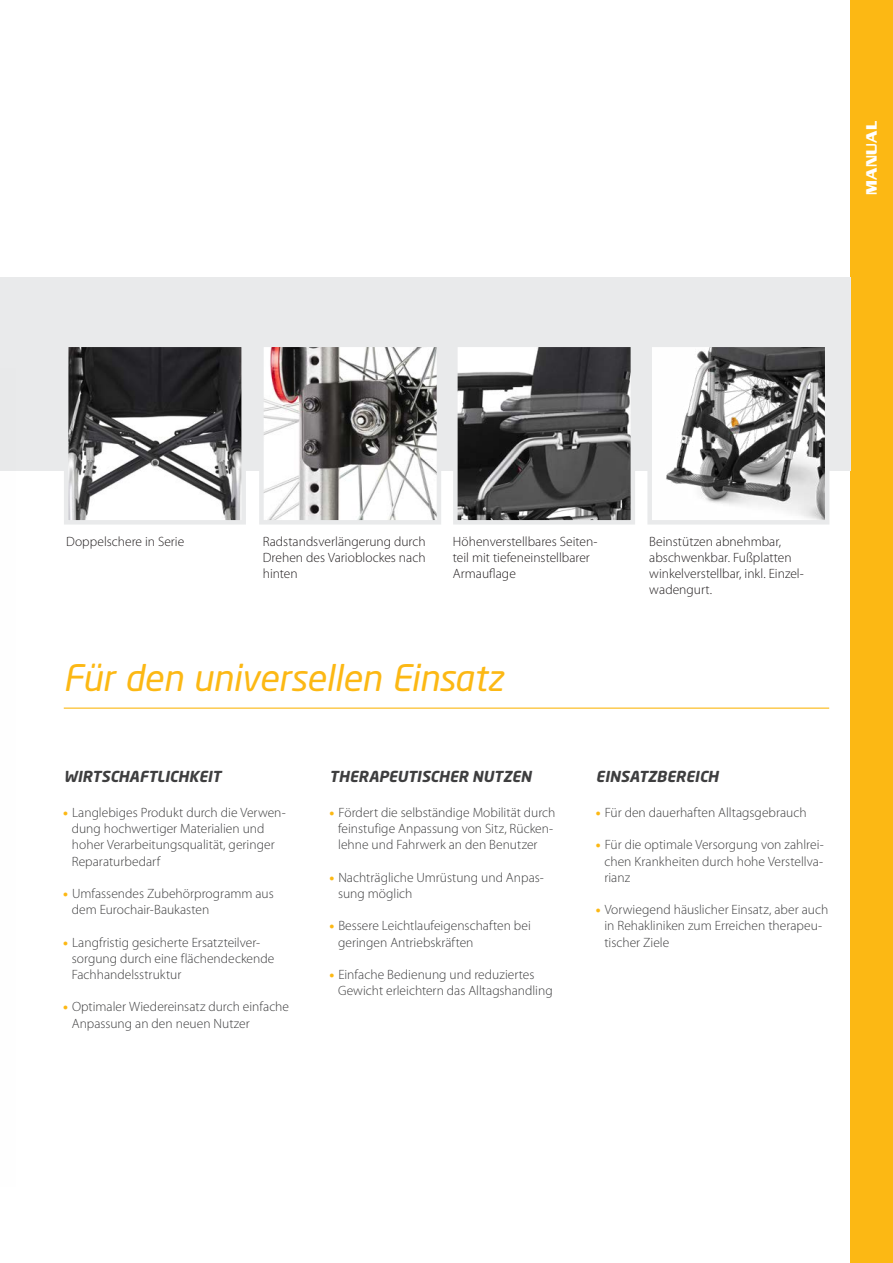
<style>
.page{position:relative;width:893px;height:1263px;background:#fff}
.page>*{position:absolute;margin:0;border:0;box-sizing:border-box;transform-origin:0 0}
.t1{font:italic 36px "Neo Sans Std";letter-spacing:-.01em;color:#fcb814}
.t2{font:italic 700 15px "Neo Sans Std";letter-spacing:.005em;color:#3e3e3f}
.t3{font:700 15px "Enter Sansman";letter-spacing:.02em;color:#fff}
.t4{font:300 13.5px/16.2px "Myriad Pro";color:#3e3e3f}
.t5{font:300 13.5px/16.2px "Myriad Pro";color:#231f20}
.s1{font-weight:900;color:#fcb814}
</style>
<div class="page">
<div style="left:850px;top:0;width:43px;height:1263px;background:#fcb814"></div>
<div style="left:0;top:277px;width:850px;height:194px;background:#e9eaeb"></div>
<hr style="left:64px;top:707px;width:765px;height:2px;background:#fcb814">
<img style="left:458px;top:348px;width:172px;height:171px">
<div style="left:453px;top:343px;width:182px;height:181px;border:4px solid #e9eaeb"></div>
<img style="left:652px;top:348px;width:172px;height:171px">
<div style="left:647px;top:343px;width:182px;height:181px;border:4px solid #e9eaeb"></div>
<img style="left:69px;top:348px;width:172px;height:171px">
<div style="left:64px;top:343px;width:182px;height:181px;border:4px solid #e9eaeb"></div>
<img style="left:264px;top:348px;width:172px;height:171px">
<div style="left:259px;top:343px;width:182px;height:181px;border:4px solid #e9eaeb"></div>
<p class="t3" style="left:863px;top:195px;width:76px;rotate:-90deg">MANUAL</p>
<p class="t5" style="left:66px;top:533px;width:120px">Doppelschere in Serie</p>
<p class="t5" style="left:263px;top:533px;width:164px;text-align:justify">Radstandsverlängerung durch Drehen des Varioblockes nach hinten</p>
<p class="t5" style="left:453px;top:533px;width:146px">Höhenverstellbares Seiten&shy;teil mit tiefeneinstellbarer<br>Armauflage</p>
<p class="t5" style="left:649px;top:533px;width:156px">Beinstützen abnehmbar, abschwenkbar. Fußplatten winkelverstellbar, inkl. Einzel&shy;wadengurt.</p>
<h1 class="t1" style="left:63px;top:656px;width:442px">Für den universellen Einsatz</h1>
<p class="t2" style="left:64px;top:767px;width:159px">WIRTSCHAFTLICHKEIT</p>
<p class="t2" style="left:330px;top:767px;width:203px">THERAPEUTISCHER NUTZEN</p>
<p class="t2" style="left:596px;top:767px;width:124px">EINSATZBEREICH</p>
<p class="t4" style="left:72px;top:805px;width:215px;text-indent:-9px"><span class="s1">•</span> Langlebiges Produkt durch die Verwen&shy;dung hochwertiger Materialien und hoher Verarbeitungsqualität, geringer Reparaturbedarf</p>
<p class="t4" style="left:72px;top:886px;width:203px;text-indent:-9px"><span class="s1">•</span> Umfassendes Zubehörprogramm aus dem Eurochair-Baukasten</p>
<p class="t4" style="left:72px;top:934px;width:204px;text-indent:-9px"><span class="s1">•</span> Langfristig gesicherte Ersatzteilver&shy;sorgung durch eine flächendeckende<br>Fachhandelsstruktur</p>
<p class="t4" style="left:72px;top:999px;width:219px;text-indent:-9px"><span class="s1">•</span> Optimaler Wiedereinsatz durch einfache<br>Anpassung an den neuen Nutzer</p>
<p class="t4" style="left:338px;top:805px;width:219px;text-indent:-9px"><span class="s1">•</span> Fördert die selbständige Mobilität durch feinstufige Anpassung von Sitz, Rücken&shy;lehne und Fahrwerk an den Benutzer</p>
<p class="t4" style="left:338px;top:869px;width:207px;text-indent:-9px"><span class="s1">•</span> Nachträgliche Umrüstung und Anpas&shy;sung möglich</p>
<p class="t4" style="left:338px;top:918px;width:194px;text-indent:-9px"><span class="s1">•</span> Bessere Leichtlaufeigenschaften bei geringen Antriebskräften</p>
<p class="t4" style="left:338px;top:967px;width:216px;text-indent:-9px"><span class="s1">•</span> Einfache Bedienung und reduziertes<br>Gewicht erleichtern das Alltagshandling</p>
<p class="t4" style="left:596px;top:805px;width:212px"><span class="s1">•</span> Für den dauerhaften Alltagsgebrauch</p>
<p class="t4" style="left:604px;top:837px;width:221px;text-align:justify;text-indent:-9px"><span class="s1">•</span> Für die optimale Versorgung von zahlrei&shy;chen Krankheiten durch hohe Verstellva&shy;rianz</p>
<p class="t4" style="left:604px;top:902px;width:225px;text-indent:-9px"><span class="s1">•</span> Vorwiegend häuslicher Einsatz, aber auch in Rehakliniken zum Erreichen therapeu&shy;tischer Ziele</p>
</div>
